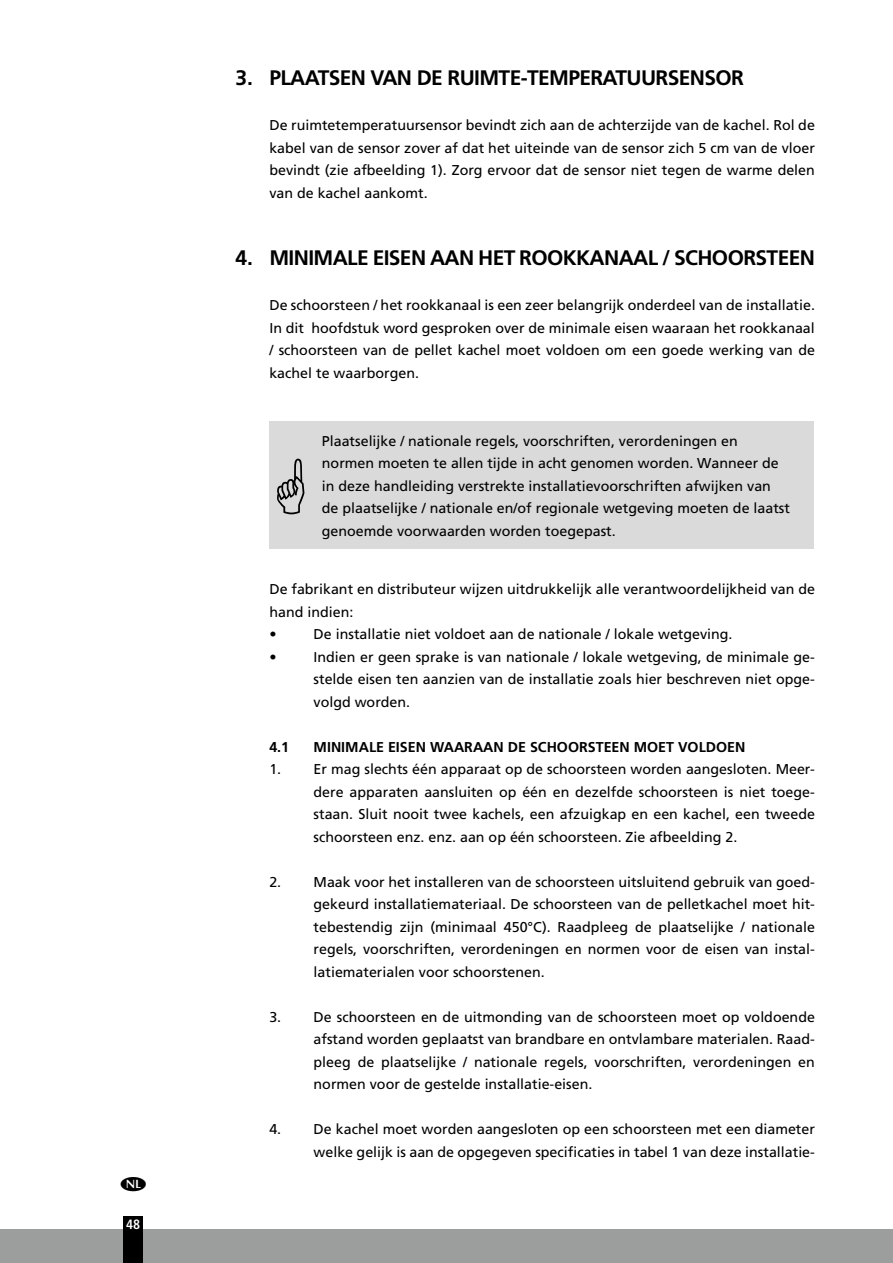
<style>
.page{position:relative;width:893px;height:1263px;background:#fff}
.page>*{position:absolute;margin:0;border:0;box-sizing:border-box;transform-origin:0 0}
.t1{font:700 21px "Frutiger LT Std";letter-spacing:-.03em;color:#000}
.t2{font:14.25px/22.5px "Frutiger LT Std";color:#000;text-align:justify}
.t3{font:700 14.25px "Frutiger LT Std";color:#000}
.t4{font:700 condensed 13.5px "Frutiger LT Std";color:#fff}
</style>
<div class="page">
<div style="left:0;top:1229px;width:893px;height:34px;background:#9c9d9d"></div>
<div style="left:123px;top:1216px;width:20px;height:47px;background:#000"></div>
<div style="left:269px;top:421px;width:51px;height:128px;background:#dadada"></div>
<div style="left:320px;top:421px;width:494px;height:128px;background:#dadada"></div>
<p class="t4" style="left:126px;top:1216px;width:16px">48</p>
<h1 class="t1" style="left:235px;top:66px;width:510px">3. PLAATSEN VAN DE RUIMTE-TEMPERATUURSENSOR</h1>
<p class="t2" style="left:269px;top:114px;width:547px">De ruimtetemperatuursensor bevindt zich aan de achterzijde van de kachel. Rol de kabel van de sensor zover af dat het uiteinde van de sensor zich 5 cm van de vloer bevindt (zie afbeelding 1). Zorg ervoor dat de sensor niet tegen de warme delen van de kachel aankomt.</p>
<h1 class="t1" style="left:235px;top:246px;width:581px">4. MINIMALE EISEN AAN HET ROOKKANAAL / SCHOORSTEEN</h1>
<p class="t2" style="left:269px;top:294px;width:547px">De schoorsteen / het rookkanaal is een zeer belangrijk onderdeel van de installatie.<br>In dit hoofdstuk word gesproken over de minimale eisen waaraan het rookkanaal / schoorsteen van de pellet kachel moet voldoen om een goede werking van de kachel te waarborgen.</p>
<p class="t2" style="left:322px;top:429px;width:470px;text-align:left">Plaatselijke / nationale regels, voorschriften, verordeningen en normen moeten te allen tijde in acht genomen worden. Wanneer de in deze handleiding verstrekte installatievoorschriften afwijken van de plaatselijke / nationale en/of regionale wetgeving moeten de laatst genoemde voorwaarden worden toegepast.</p>
<p class="t2" style="left:269px;top:578px;width:547px;text-align:left">De fabrikant en distributeur wijzen uitdrukkelijk alle verantwoordelijkheid van de hand indien:<br>•</p>
<p class="t2" style="left:314px;top:623px;width:420px">De installatie niet voldoet aan de nationale / lokale wetgeving.</p>
<p class="t2" style="left:269px;top:645px;width:9px">•</p>
<p class="t2" style="left:314px;top:645px;width:503px">Indien er geen sprake is van nationale / lokale wetgeving, de minimale ge&shy;stelde eisen ten aanzien van de installatie zoals hier beschreven niet opge&shy;volgd worden.</p>
<p class="t3" style="left:269px;top:738px;width:21px">4.1</p>
<p class="t3" style="left:314px;top:738px;width:433px">MINIMALE EISEN WAARAAN DE SCHOORSTEEN MOET VOLDOEN</p>
<p class="t2" style="left:314px;top:758px;width:503px;text-indent:-44px">1. Er mag slechts één apparaat op de schoorsteen worden aangesloten. Meer&shy;dere apparaten aansluiten op één en dezelfde schoorsteen is niet toege&shy;staan. Sluit nooit twee kachels, een afzuigkap en een kachel, een tweede schoorsteen enz. enz. aan op één schoorsteen. Zie afbeelding 2.</p>
<p class="t2" style="left:314px;top:870px;width:503px;text-indent:-44px">2. Maak voor het installeren van de schoorsteen uitsluitend gebruik van goed&shy;gekeurd installatiemateriaal. De schoorsteen van de pelletkachel moet hit&shy;tebestendig zijn (minimaal 450°C). Raadpleeg de plaatselijke / nationale regels, voorschriften, verordeningen en normen voor de eisen van instal&shy;latiematerialen voor schoorstenen.</p>
<p class="t2" style="left:314px;top:1005px;width:503px;text-indent:-44px">3. De schoorsteen en de uitmonding van de schoorsteen moet op voldoende afstand worden geplaatst van brandbare en ontvlambare materialen. Raad&shy;pleeg de plaatselijke / nationale regels, voorschriften, verordeningen en normen voor de gestelde installatie-eisen.</p>
<p class="t2" style="left:269px;top:1118px;width:547px;text-align:right">4. De kachel moet worden aangesloten op een schoorsteen met een diameter welke gelijk is aan de opgegeven specificaties in tabel 1 van deze installatie-</p>
</div>
